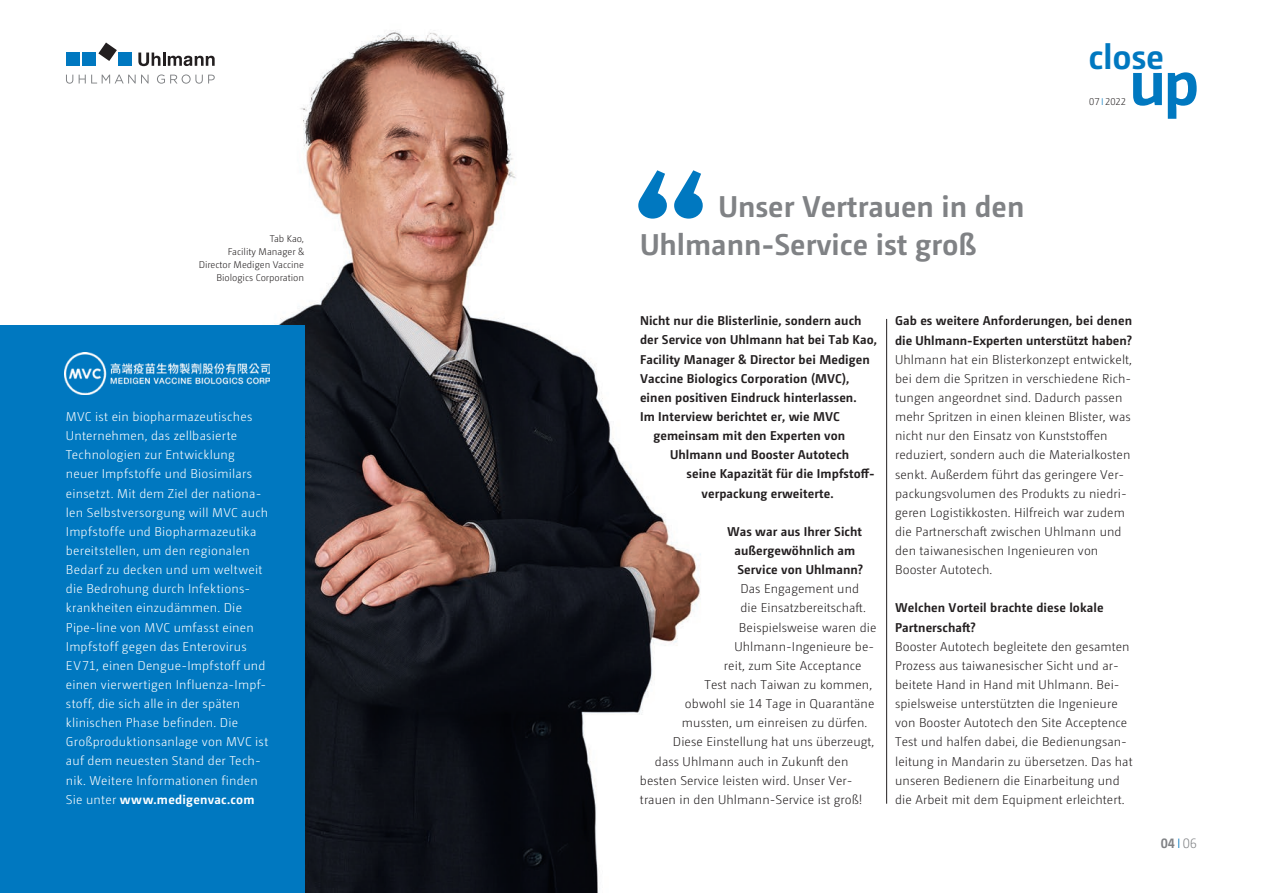
<style>
.page{position:relative;width:1263px;height:893px;background:#fff}
.page>*{position:absolute;margin:0;border:0;box-sizing:border-box;transform-origin:0 0}
.t1{font:181.05px "Charlotte Bold Plain";color:#0078c0}
.t2{font:700 64.8px "Camingo Dos Pro";color:#0078c0}
.t3{font:700 34.95px "Camingo Dos Pro";letter-spacing:-.01em;color:#0078c0}
.t4{font:700 30px/38.2px "Camingo Dos Pro";color:#808285}
.t5{font:700 13.5px "Camingo Dos Pro";color:#808285}
.t6{font:300 12.75px/19.2px "Camingo Dos Pro";letter-spacing:.005em;color:#231f20}
.t7{font:300 12.75px/19.2px "Camingo Dos Pro";letter-spacing:.02em;color:#fff}
.t8{font:700 12.75px/19.2px "Camingo Dos Pro";letter-spacing:.005em;color:#231f20}
.t9{font:300 9.75px/12.8px "Camingo Dos Pro";color:#231f20;text-align:right}
.s1{font-weight:700}
.s2{color:#0078c0}
.s3{font-weight:300;color:#0078c0}
.s4{font-weight:300}
</style>
<div class="page">
<img style="left:138px;top:30px;width:563px;height:863px">
<hr style="left:886px;top:319px;width:1px;height:485px;background:#231f20">
<div style="left:0;top:325px;width:304px;height:568px;background:#0078c0"></div>
<img style="left:64px;top:353px;width:205px;height:41px">
<svg style="left:98px;top:43px;width:19px;height:18px"></svg>
<div style="left:66px;top:52px;width:13px;height:14px;background:#0078c0"></div>
<div style="left:82px;top:52px;width:14px;height:14px;background:#0078c0"></div>
<div style="left:119px;top:52px;width:13px;height:14px;background:#0078c0"></div>
<svg style="left:138px;top:53px;width:77px;height:13px"></svg>
<svg style="left:66px;top:74px;width:149px;height:10px"></svg>
<p class="t9" style="left:199px;top:233px;width:107px">Tab Kao,<br>Facility Manager &amp;<br>Director Medigen Vaccine<br>Biologics Corporation</p>
<p class="t7" style="left:66px;top:407px;width:204px">MVC ist ein biopharmazeutisches Unternehmen, das zellbasierte Technologien zur Entwicklung neuer Impfstoffe und Biosimilars einsetzt. Mit dem Ziel der nationa&shy;len Selbstversorgung will MVC auch Impfstoffe und Biopharmazeutika bereitstellen, um den regionalen Bedarf zu decken und um weltweit die Bedrohung durch Infektions&shy;krankheiten einzudämmen. Die Pipe-line von MVC umfasst einen Impfstoff gegen das Enterovirus EV71, einen Dengue-Impfstoff und einen vierwertigen Influenza-Impf&shy;stoff, die sich alle in der späten klinischen Phase befinden. Die Großproduktionsanlage von MVC ist auf dem neuesten Stand der Tech&shy;nik. Weitere Informationen finden Sie unter <span class="s1">www.medigenvac.com</span></p>
<h1 class="t1" style="left:627px;top:129px;width:88px">“</h1>
<h3 class="t4" style="left:640px;top:187px;width:386px;text-indent:78px">Unser Vertrauen in den<br>Uhlmann-Service ist groß</h3>
<h3 class="t3" style="left:1089px;top:35px;width:77px">close</h3>
<p class="t9" style="left:1089px;top:95px;width:38px">07 <span class="s2">I</span> 2022</p>
<h2 class="t2" style="left:1129px;top:43px;width:72px">up</h2>
<p class="t8" style="left:640px;top:311px;width:223px">Nicht nur die Blisterlinie, sondern auch</p>
<p class="t8" style="left:640px;top:330px;width:238px">der Service von Uhlmann hat bei Tab Kao,</p>
<p class="t8" style="left:640px;top:349px;width:231px">Facility Manager &amp; Director bei Medigen</p>
<p class="t8" style="left:640px;top:368px;width:211px">Vaccine Biologics Corporation (MVC),</p>
<p class="t8" style="left:640px;top:388px;width:218px">einen positiven Eindruck hinterlassen.</p>
<p class="t8" style="left:640px;top:407px;width:201px">Im Interview berichtet er, wie MVC</p>
<p class="t8" style="left:653px;top:426px;width:193px">gemeinsam mit den Experten von</p>
<p class="t8" style="left:670px;top:445px;width:181px">Uhlmann und Booster Autotech</p>
<p class="t8" style="left:686px;top:464px;width:190px">seine Kapazität für die Impfstoff-</p>
<p class="t8" style="left:701px;top:483px;width:134px">verpackung erweiterte.</p>
<p class="t8" style="left:734px;top:522px;width:130px;text-indent:-7px">Was war aus Ihrer Sicht außergewöhnlich am<br>Service von Uhlmann?</p>
<p class="t6" style="left:740px;top:579px;width:120px">Das Engagement und</p>
<p class="t6" style="left:740px;top:598px;width:127px">die Einsatzbereitschaft.</p>
<p class="t6" style="left:739px;top:617px;width:139px">Beispielsweise waren die</p>
<p class="t6" style="left:734px;top:637px;width:141px">Uhlmann-Ingenieure be-</p>
<p class="t6" style="left:724px;top:656px;width:139px">reit, zum Site Acceptance</p>
<p class="t6" style="left:704px;top:675px;width:169px">Test nach Taiwan zu kommen,</p>
<p class="t6" style="left:685px;top:694px;width:191px">obwohl sie 14 Tage in Quarantäne</p>
<p class="t6" style="left:682px;top:713px;width:187px">mussten, um einreisen zu dürfen.</p>
<p class="t6" style="left:673px;top:732px;width:203px">Diese Einstellung hat uns überzeugt,</p>
<p class="t6" style="left:655px;top:751px;width:195px">dass Uhlmann auch in Zukunft den</p>
<p class="t6" style="left:640px;top:771px;width:212px">besten Service leisten wird. Unser Ver-</p>
<p class="t6" style="left:640px;top:790px;width:224px">trauen in den Uhlmann-Service ist groß!</p>
<p class="t8" style="left:895px;top:311px;width:238px">Gab es weitere Anforderungen, bei denen die Uhlmann-Experten unterstützt haben?</p>
<p class="t6" style="left:895px;top:350px;width:238px">Uhlmann hat ein Blisterkonzept entwickelt, bei dem die Spritzen in verschiedene Rich&shy;tungen angeordnet sind. Dadurch passen mehr Spritzen in einen kleinen Blister, was nicht nur den Einsatz von Kunststoffen reduziert, sondern auch die Materialkosten senkt. Außerdem führt das geringere Ver&shy;packungsvolumen des Produkts zu niedri&shy;geren Logistikkosten. Hilfreich war zudem die Partnerschaft zwischen Uhlmann und den taiwanesischen Ingenieuren von Booster Autotech.</p>
<p class="t8" style="left:895px;top:598px;width:210px">Welchen Vorteil brachte diese lokale<br>Partnerschaft?</p>
<p class="t6" style="left:895px;top:637px;width:239px">Booster Autotech begleitete den gesamten Prozess aus taiwanesischer Sicht und ar&shy;beitete Hand in Hand mit Uhlmann. Bei&shy;spielsweise unterstützten die Ingenieure von Booster Autotech den Site Acceptence Test und halfen dabei, die Bedienungsan&shy;leitung in Mandarin zu übersetzen. Das hat unseren Bedienern die Einarbeitung und die Arbeit mit dem Equipment erleichtert.</p>
<p class="t5" style="left:1161px;top:835px;width:38px">04<span class="s3">I</span><span class="s4">06</span></p>
</div>
